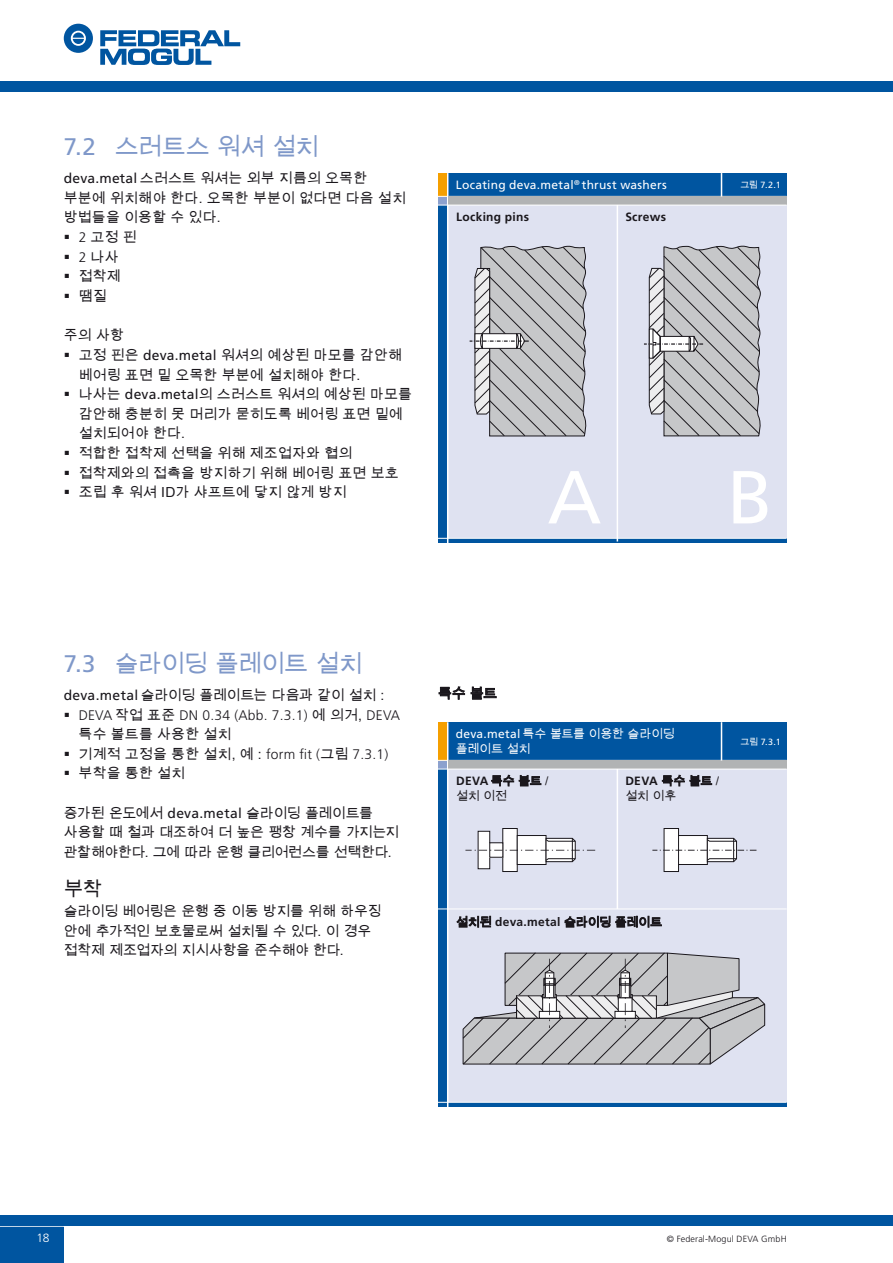
<style>
.page{position:relative;width:893px;height:1263px;background:#fff}
.page>*{position:absolute;margin:0;border:0;box-sizing:border-box;transform-origin:0 0}
.t1{font:75px "Frutiger";color:#fff}
.t2{font:24px "Arial Unicode MS";letter-spacing:-.04em;color:#7f98c9}
.t3{font:19.65px "Arial Unicode MS";color:#1a171c}
.t4{font:13.8px/19.6px "Arial Unicode MS";letter-spacing:.015em;color:#1a171c}
.t5{font:13.8px/19.6px "Arial Unicode MS";letter-spacing:-.02em;color:#1a171c}
.t6{font:13.8px/19.6px "Arial Unicode MS";letter-spacing:-.015em;color:#1a171c}
.t7{font:300 13.8px "Frutiger";letter-spacing:.015em;color:#1a171c}
.t8{font:13.8px "Arial Unicode MS";letter-spacing:-.03em;color:#1a171c}
.t9{font:12px/15px "Arial Unicode MS";letter-spacing:-.02em;color:#1a171c}
.t10{font:12px "Frutiger";letter-spacing:.025em;color:#fff}
.t11{font:12px/15px "Arial Unicode MS";letter-spacing:-.025em;color:#fff}
.t12{font:700 12px "Frutiger";letter-spacing:.025em;color:#1a171c}
.t13{font:300 12px "Frutiger";color:#fff}
.t14{font:300 9px "Frutiger";letter-spacing:.015em;color:#1a171c}
.t15{font:9px "Frutiger";color:#fff}
.s1{font-family:"Frutiger"}
.s2{font-family:"Frutiger";font-weight:300}
.s3{font-family:"Arial Unicode MS"}
.s4{font-family:"Arial Unicode MS";font-weight:400}
.s5{font-family:"Frutiger";font-weight:700}
</style>
<div class="page">
<div style="left:0;top:1215px;width:893px;height:10px;background:#0055a0"></div>
<div style="left:0;top:1227px;width:64px;height:36px;background:#0055a0"></div>
<div style="left:0;top:81px;width:893px;height:11px;background:#0055a0"></div>
<svg style="left:100px;top:30px;width:140px;height:35px"></svg>
<svg style="left:64px;top:24px;width:29px;height:29px"></svg>
<div style="left:438px;top:196px;width:349px;height:345px;background:#dfe2f1"></div>
<div style="left:438px;top:205px;width:9px;height:337px;background:#0055a0"></div>
<div style="left:438px;top:196px;width:9px;height:9px;background:#8ca1ce"></div>
<div style="left:438px;top:173px;width:9px;height:23px;background:#f59f00"></div>
<div style="left:447px;top:173px;width:340px;height:23px;background:#0055a0"></div>
<hr style="left:438px;top:196px;width:349px;height:1px;background:#fff">
<div style="left:438px;top:538px;width:349px;height:5px;background:#0055a0"></div>
<hr style="left:447px;top:173px;width:1px;height:372px;background:#fff">
<div style="left:448px;top:197px;width:339px;height:8px;background:#b1b3b4"></div>
<hr style="left:438px;top:205px;width:349px;height:1px;background:#fff">
<svg style="left:721px;top:173px;width:1px;height:24px"></svg>
<hr style="left:617px;top:205px;width:1px;height:336px;background:#fff">
<hr style="left:438px;top:538px;width:349px;height:1px;background:#fff">
<svg style="left:644px;top:246px;width:117px;height:191px;background:#b9babd"></svg>
<svg style="left:470px;top:246px;width:117px;height:191px;background:#b9babd"></svg>
<svg style="left:439px;top:686px;width:26px;height:14px"></svg>
<svg style="left:471px;top:687px;width:26px;height:13px"></svg>
<div style="left:438px;top:760px;width:349px;height:345px;background:#dfe2f1"></div>
<div style="left:438px;top:769px;width:9px;height:337px;background:#0055a0"></div>
<div style="left:438px;top:760px;width:9px;height:9px;background:#8ca1ce"></div>
<div style="left:438px;top:722px;width:9px;height:38px;background:#f59f00"></div>
<div style="left:447px;top:722px;width:340px;height:38px;background:#0055a0"></div>
<hr style="left:438px;top:760px;width:349px;height:1px;background:#fff">
<div style="left:438px;top:1102px;width:349px;height:5px;background:#0055a0"></div>
<hr style="left:447px;top:722px;width:1px;height:387px;background:#fff">
<div style="left:448px;top:761px;width:339px;height:8px;background:#b1b3b4"></div>
<hr style="left:438px;top:769px;width:349px;height:1px;background:#fff">
<svg style="left:491px;top:775px;width:50px;height:11px"></svg>
<hr style="left:721px;top:722px;width:1px;height:38px;background:#fff">
<hr style="left:617px;top:769px;width:1px;height:140px;background:#fff">
<hr style="left:438px;top:1102px;width:349px;height:1px;background:#fff">
<svg style="left:662px;top:775px;width:50px;height:11px"></svg>
<div style="left:664px;top:828px;width:14px;height:43px;background:#fff"></div>
<div style="left:664px;top:828px;width:15px;height:44px;border:1px solid #1a171c"></div>
<div style="left:678px;top:835px;width:29px;height:29px;background:#fff"></div>
<div style="left:678px;top:835px;width:30px;height:30px;border:1px solid #1a171c"></div>
<svg style="left:652px;top:838px;width:104px;height:24px"></svg>
<svg style="left:462px;top:952px;width:304px;height:113px"></svg>
<div style="left:478px;top:831px;width:12px;height:38px;background:#fff"></div>
<div style="left:478px;top:831px;width:12px;height:38px;border:1px solid #1a171c"></div>
<div style="left:503px;top:828px;width:14px;height:43px;background:#fff"></div>
<div style="left:502px;top:828px;width:16px;height:44px;border:1px solid #1a171c"></div>
<div style="left:517px;top:835px;width:29px;height:29px;background:#fff"></div>
<div style="left:517px;top:835px;width:29px;height:30px;border:1px solid #1a171c"></div>
<svg style="left:465px;top:838px;width:130px;height:24px"></svg>
<svg style="left:456px;top:916px;width:35px;height:12px"></svg>
<svg style="left:564px;top:916px;width:98px;height:12px"></svg>
<hr style="left:438px;top:908px;width:349px;height:1px;background:#fff">
<h2 class="t2" style="left:64px;top:129px;width:257px"><span class="s1">7.2</span> 스러트스 워셔 설치</h2>
<p class="t4" style="left:64px;top:168px;width:305px"><span class="s1">deva.metal</span> 스러스트 워셔는 외부 지름의 오목한</p>
<p class="t4" style="left:64px;top:187px;width:344px">부분에 위치해야 한다. 오목한 부분이 없다면 다음 설치</p>
<p class="t4" style="left:64px;top:207px;width:158px">방법들을 이용할 수 있다.</p>
<p class="t4" style="left:79px;top:227px;width:60px"><span class="s2">2</span> 고정 핀</p>
<p class="t4" style="left:79px;top:246px;width:41px"><span class="s2">2</span> 나사</p>
<p class="t4" style="left:79px;top:266px;width:44px">접착제</p>
<p class="t4" style="left:79px;top:286px;width:29px">땜질</p>
<p class="t4" style="left:79px;top:325px;width:335px;text-indent:-15px">주의 사항<br>고정 핀은 <span class="s1">deva.metal</span> 워셔의 예상된 마모를 감안해 베어링 표면 밑 오목한 부분에 설치해야 한다.<br>나사는 <span class="s1">deva.metal</span>의 스러스트 워셔의 예상된 마모를 감안해 충분히 못 머리가 묻히도록 베어링 표면 밑에 설치되어야 한다.<br>적합한 접착제 선택을 위해 제조업자와 협의 접착제와의 접촉을 방지하기 위해 베어링 표면 보호 조립 후 워셔 ID가 샤프트에 닿지 않게 방지</p>
<p class="t10" style="left:456px;top:178px;width:213px">Locating deva.metal<sup>®</sup> thrust washers</p>
<p class="t12" style="left:456px;top:210px;width:74px">Locking pins</p>
<p class="t12" style="left:625px;top:210px;width:42px">Screws</p>
<h1 class="t1" style="left:547px;top:453px;width:56px">A</h1>
<p class="t15" style="left:740px;top:180px;width:42px"><span class="s3">그림</span> 7.2.1</p>
<h1 class="t1" style="left:727px;top:453px;width:47px">B</h1>
<h2 class="t2" style="left:64px;top:646px;width:300px"><span class="s1">7.3</span> 슬라이딩 플레이트 설치</h2>
<p class="t8" style="left:64px;top:685px;width:322px"><span class="s1">deva.metal</span> 슬라이딩 플레이트는 다음과 같이 설치 :</p>
<p class="t7" style="left:79px;top:707px;width:323px">DEVA <span class="s4">작업 표준</span> DN 0.34 (Abb. 7.3.1) <span class="s4">에 의거,</span> DEVA</p>
<p class="t4" style="left:79px;top:724px;width:311px">특수 볼트를 사용한 설치<br>기계적 고정을 통한 설치, 예 : <span class="s2">form fit (</span>그림 <span class="s2">7.3.1) </span>부착을 통한 설치</p>
<p class="t5" style="left:64px;top:802px;width:337px">증가된 온도에서 <span class="s1">deva.metal</span> 슬라이딩 플레이트를 사용할 때 철과 대조하여 더 높은 팽창 계수를 가지는지 관찰해야한다. 그에 따라 운행 클리어런스를 선택한다.</p>
<h3 class="t3" style="left:64px;top:875px;width:40px">부착</h3>
<p class="t6" style="left:64px;top:900px;width:319px">슬라이딩 베어링은 운행 중 이동 방지를 위해 하우징 안에 추가적인 보호물로써 설치될 수 있다. 이 경우 접착제 제조업자의 지시사항을 준수해야 한다.</p>
<p class="t4" style="left:438px;top:683px;width:61px">특수 볼트</p>
<p class="t11" style="left:456px;top:726px;width:220px"><span class="s1">deva.metal</span> 특수 볼트를 이용한 슬라이딩 플레이트 설치</p>
<p class="t9" style="left:456px;top:773px;width:94px"><span class="s5">DEVA</span> 특수 볼트 / 설치 이전</p>
<p class="t9" style="left:625px;top:773px;width:95px"><span class="s5">DEVA</span> 특수 볼트 / 설치 이후</p>
<p class="t15" style="left:740px;top:736px;width:42px"><span class="s3">그림</span> 7.3.1</p>
<p class="t9" style="left:456px;top:914px;width:208px">설치된 <span class="s5">deva.metal</span> 슬라이딩 플레이트</p>
<p class="t13" style="left:36px;top:1231px;width:15px">18</p>
<p class="t14" style="left:667px;top:1234px;width:121px">© Federal-Mogul DEVA GmbH</p>
</div>
